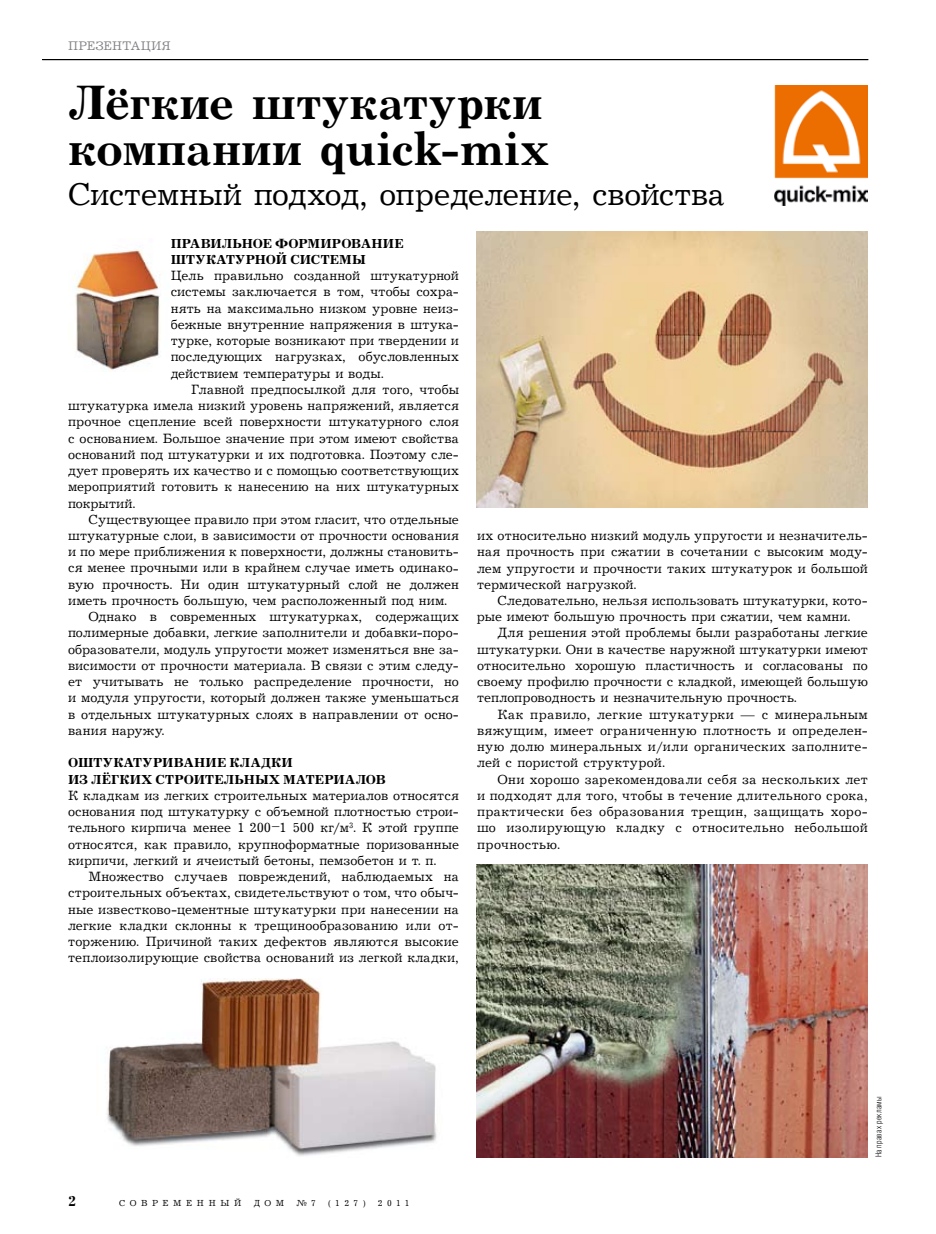
<style>
.page{position:relative;width:936px;height:1234px;background:#fff}
.page>*{position:absolute;margin:0;border:0;box-sizing:border-box;transform-origin:0 0}
.t1{font:700 49.5px/45px "Journal CTT";letter-spacing:-.005em;color:#000}
.t2{font:33px "Journal CTT";letter-spacing:-.01em;color:#000}
.t3{font:13.8px/16.2px "Journal CTT";letter-spacing:.01em;color:#000;text-align:justify}
.t4{font:700 13.5px/16.2px "Journal C";letter-spacing:.015em;color:#000}
.t5{font:12.75px "Journal CTT";letter-spacing:.01em;color:#817f84}
.t6{font:9px "Journal CTT";letter-spacing:.5em;color:#000}
.t7{font:300 8.25px "Helios Cond";letter-spacing:.04em;color:#000}
</style>
<div class="page">
<hr style="left:43px;top:59px;width:824px;height:1px;background:#000">
<img style="left:774px;top:85px;width:93px;height:121px">
<img style="left:476px;top:231px;width:391px;height:276px">
<img style="left:106px;top:978px;width:331px;height:178px">
<img style="left:476px;top:864px;width:391px;height:292px">
<img style="left:73px;top:249px;width:88px;height:122px">
<p class="t5" style="left:68px;top:39px;width:104px">ПРЕЗЕНТАЦИЯ</p>
<h1 class="t1" style="left:68px;top:82px;width:482px">Лёгкие штукатурки компании quick-mix</h1>
<h2 class="t2" style="left:68px;top:177px;width:659px">Системный подход, определение, свойства</h2>
<p class="t4" style="left:171px;top:235px;width:234px">Правильное формирование штукатурной системы</p>
<p class="t3" style="left:171px;top:268px;width:290px">Цель правильно созданной штукатурной системы заключается в том, чтобы сохра&shy;нять на максималь-но низком уровне неиз&shy;бежные внут-ренние напряжения в штука&shy;турке, которые возникают при твердении и последующих нагрузках, обуслов-ленных действием температуры и воды.</p>
<p class="t3" style="left:68px;top:381px;width:392px;text-indent:123px">Главной предпосылкой для того, что-бы штукатурка имела низкий уро-вень напряжений, является прочное сцепление всей поверхности штука-турного слоя с основанием. Большое значение при этом имеют свойства оснований под штукатурки и их под-готовка. Поэтому сле&shy;дует проверять их качество и с помощью соответс-твующих мероприятий готовить к нанесению на них штукатурных пок-рытий.</p>
<p class="t3" style="left:88px;top:511px;width:372px">Существующее правило при этом гласит, что отдельные</p>
<p class="t3" style="left:68px;top:528px;width:392px">штукатурные слои, в за-висимости от прочности основания</p>
<p class="t3" style="left:68px;top:544px;width:392px">и по мере приближения к поверхности, должны становить-</p>
<p class="t3" style="left:68px;top:560px;width:392px">ся менее про-чными или в крайнем случае иметь одинако-</p>
<p class="t3" style="left:68px;top:576px;width:392px">вую прочность. Ни один шту-катурный слой не должен</p>
<p class="t3" style="left:68px;top:592px;width:380px">иметь про-чность большую, чем расположенный под ним.</p>
<p class="t3" style="left:88px;top:609px;width:372px">Однако в современных штукатурках, содержащих</p>
<p class="t3" style="left:68px;top:625px;width:392px">полимер-ные добавки, легкие заполнители и добавки-поро-</p>
<p class="t3" style="left:68px;top:641px;width:392px">образователи, модуль упругости может изменяться вне за-</p>
<p class="t3" style="left:68px;top:657px;width:392px">висимости от прочности мате-риала. В связи с этим следу-</p>
<p class="t3" style="left:68px;top:674px;width:392px">ет учи-тывать не только распределение про-чности, но</p>
<p class="t3" style="left:68px;top:690px;width:392px">и модуля упругости, который должен также уменьшать-ся</p>
<p class="t3" style="left:68px;top:706px;width:392px">в отдельных штукатурных слоях в направлении от осно-</p>
<p class="t3" style="left:68px;top:722px;width:98px">вания наружу.</p>
<p class="t4" style="left:68px;top:755px;width:319px">Оштукатуривание кладки<br>из лёгких строительных материалов</p>
<p class="t3" style="left:68px;top:787px;width:392px">К кладкам из легких строительных материалов относятся основания под штукатурку с объемной плотностью строи&shy;тельного кирпича менее 1 200–1 500 кг/м<sup>3</sup>. К этой группе относятся, как правило, крупноформатные поризованные кирпичи, легкий и ячеистый бетоны, пемзобетон и т. п.</p>
<p class="t3" style="left:68px;top:868px;width:392px;text-indent:20px">Множество случаев повреждений, наблюдаемых на строительных объектах, сви-детельствуют о том, что обыч&shy;ные известково-цементные штукатурки при нанесении на легкие кладки склонны к трещинообразованию или от&shy;торжению. Причиной таких дефектов являются высокие тепло-изолирующие свойства основа-ний из легкой кладки,</p>
<p class="t3" style="left:477px;top:528px;width:392px">их относительно низкий модуль уп-ругости и незначитель&shy;ная прочность при сжатии в сочетании с высоким моду&shy;лем упругости и прочности таких штукатурок и большой термической нагрузкой.</p>
<p class="t3" style="left:477px;top:592px;width:392px;text-indent:20px">Следовательно, нельзя использовать штука-турки, кото&shy;рые имеют большую проч-ность при сжатии, чем камни.</p>
<p class="t3" style="left:477px;top:625px;width:392px;text-indent:20px">Для решения этой проблемы были разработаны легкие штукатурки. Они в качестве наруж-ной штукатурки имеют относительно хорошую плас-тичность и согласованы по свое-му профилю прочности с кладкой, имеющей большую теплопровод-ность и незначительную прочность.</p>
<p class="t3" style="left:477px;top:706px;width:392px;text-indent:20px">Как правило, легкие штукатур-ки — с минеральным вяжущим, имеет ограничен-ную плотность и определен&shy;ную долю минеральных и/или органических заполните&shy;лей с пористой структурой.</p>
<p class="t3" style="left:477px;top:771px;width:392px;text-indent:20px">Они хорошо зареко-мендовали себя за нескольких лет и подходят для того, чтобы в течение длительного срока, практически без образования трещин, защищать хоро&shy;шо изолирующую кладку с относительно небольшой прочнос-тью.</p>
<p class="t6" style="left:119px;top:1198px;width:124px">СОВРЕМЕННЫЙ</p>
<p class="t6" style="left:254px;top:1198px;width:32px">ДОМ</p>
<p class="t6" style="left:296px;top:1198px;width:21px">¹ 7</p>
<p class="t6" style="left:328px;top:1198px;width:39px">(127)</p>
<p class="t6" style="left:378px;top:1198px;width:33px">2011</p>
<p class="t7" style="left:873px;top:1157px;width:62px;rotate:-90deg">На правах рекламы</p>
</div>
